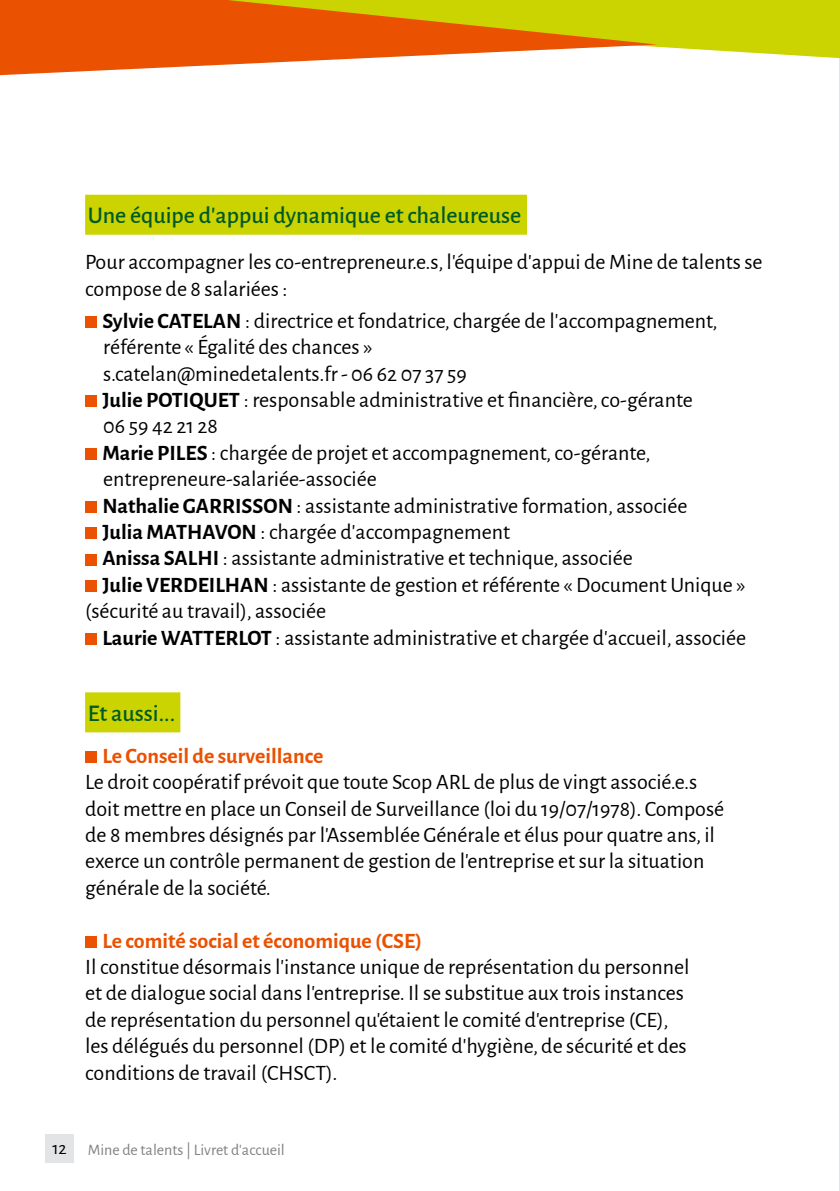
<style>
.page{position:relative;width:840px;height:1191px;background:#fff}
.page>*{position:absolute;margin:0;border:0;box-sizing:border-box;transform-origin:0 0}
.t1{font:500 24px "Alegreya Sans";color:#005a27}
.t2{font:22px/26.4px "Alegreya Sans";color:#000}
.t3{font:700 22px "Alegreya Sans";color:#ea5100}
.t4{font:18px "Alegreya Sans";color:#000}
.t5{font:16px "Alegreya Sans";color:#818084}
.s1{font-weight:700}
</style>
<div class="page">
<div style="left:45px;top:1134px;width:29px;height:28px;background:#e3e4e6"></div>
<hr style="left:838px;top:0;width:1px;height:1191px;background:#e3e4e6">
<div style="left:85px;top:751px;width:11px;height:12px;background:#ea5100"></div>
<div style="left:85px;top:936px;width:11px;height:11px;background:#ea5100"></div>
<div style="left:85px;top:692px;width:95px;height:40px;background:#cbd400"></div>
<svg style="left:657px;top:0;width:182px;height:58px;background:#cfd818"></svg>
<svg style="left:0;top:0;width:657px;height:75px;fill:#ea5100"></svg>
<div style="left:85px;top:316px;width:11px;height:12px;background:#ea5100"></div>
<div style="left:85px;top:396px;width:11px;height:11px;background:#ea5100"></div>
<div style="left:85px;top:448px;width:11px;height:12px;background:#ea5100"></div>
<div style="left:85px;top:501px;width:11px;height:11px;background:#ea5100"></div>
<div style="left:85px;top:528px;width:11px;height:11px;background:#ea5100"></div>
<div style="left:85px;top:554px;width:11px;height:11px;background:#ea5100"></div>
<div style="left:85px;top:580px;width:11px;height:12px;background:#ea5100"></div>
<div style="left:85px;top:633px;width:11px;height:11px;background:#ea5100"></div>
<div style="left:85px;top:195px;width:441px;height:40px;background:#cbd400"></div>
<p class="t1" style="left:88px;top:199px;width:434px">Une équipe d’appui dynamique et chaleureuse</p>
<p class="t2" style="left:85px;top:248px;width:678px">Pour accompagner les co-entrepreneur.e.s, l’équipe d’appui de Mine de talents se compose de 8 salariées :</p>
<p class="t2" style="left:102px;top:306px;width:616px"><span class="s1">Sylvie CATELAN</span> : directrice et fondatrice, chargée de l’accompagnement,</p>
<p class="t2" style="left:103px;top:333px;width:270px">référente « Égalité des chances »</p>
<p class="t2" style="left:103px;top:359px;width:365px">s.catelan@minedetalents.fr - 06 62 07 37 59</p>
<p class="t2" style="left:102px;top:386px;width:591px"><span class="s1">Julie POTIQUET</span> : responsable administrative et financière, co-gérante</p>
<p class="t2" style="left:103px;top:412px;width:116px">06 59 42 21 28</p>
<p class="t2" style="left:102px;top:438px;width:549px"><span class="s1">Marie PILES</span> : chargée de projet et accompagnement, co-gérante,</p>
<p class="t2" style="left:103px;top:465px;width:275px">entrepreneure-salariée-associée</p>
<p class="t2" style="left:102px;top:491px;width:586px"><span class="s1">Nathalie GARRISSON</span> : assistante administrative formation, associée</p>
<p class="t2" style="left:102px;top:518px;width:409px"><span class="s1">Julia MATHAVON</span> : chargée d’accompagnement</p>
<p class="t2" style="left:102px;top:544px;width:531px"><span class="s1">Anissa SALHI</span> : assistante administrative et technique, associée</p>
<p class="t2" style="left:102px;top:570px;width:643px"><span class="s1">Julie VERDEILHAN</span> : assistante de gestion et référente « Document Unique »</p>
<p class="t2" style="left:85px;top:597px;width:242px">(sécurité au travail), associée</p>
<p class="t2" style="left:102px;top:623px;width:644px"><span class="s1">Laurie WATTERLOT</span> : assistante administrative et chargée d’accueil, associée</p>
<p class="t1" style="left:88px;top:696px;width:89px">Et aussi...</p>
<p class="t3" style="left:102px;top:739px;width:222px">Le Conseil de surveillance</p>
<p class="t2" style="left:85px;top:768px;width:640px">Le droit coopératif prévoit que toute Scop ARL de plus de vingt associé.e.s doit mettre en place un Conseil de Surveillance (loi du 19/07/1978). Composé de 8 membres désignés par l’Assemblée Générale et élus pour quatre ans, il exerce un contrôle permanent de gestion de l’entreprise et sur la situation générale de la société.</p>
<p class="t3" style="left:102px;top:924px;width:321px">Le comité social et économique (CSE)</p>
<p class="t2" style="left:85px;top:952px;width:605px">Il constitue désormais l’instance unique de représentation du personnel et de dialogue social dans l’entreprise. Il se substitue aux trois instances de représentation du personnel qu’étaient le comité d’entreprise (CE), les délégués du personnel (DP) et le comité d’hygiène, de sécurité et des conditions de travail (CHSCT).</p>
<p class="t4" style="left:52px;top:1135px;width:16px">12</p>
<p class="t5" style="left:88px;top:1138px;width:198px">Mine de talents | Livret d’accueil</p>
</div>
